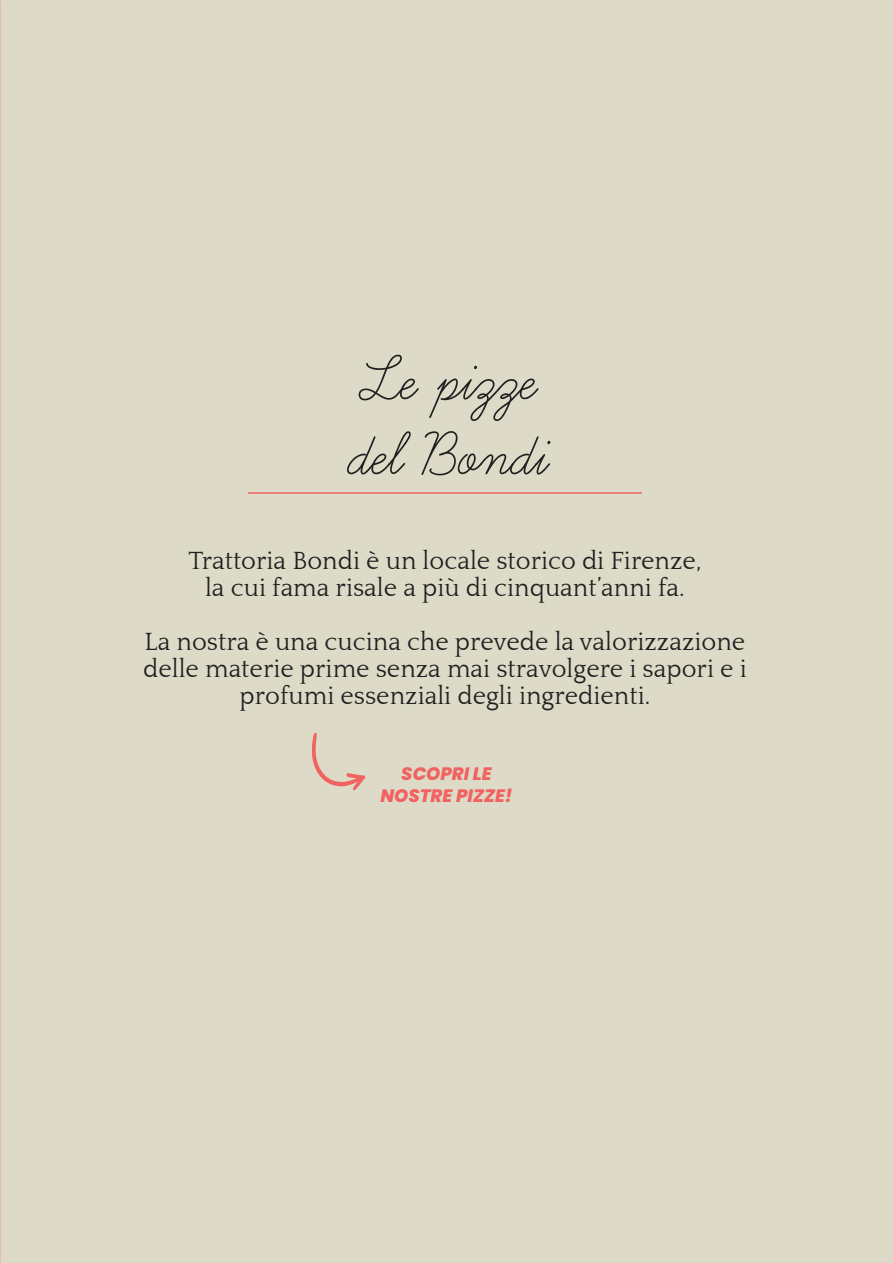
<style>
.page{position:relative;width:893px;height:1263px;background:#dddbc8}
.page>*{position:absolute;margin:0;border:0;box-sizing:border-box;transform-origin:0 0}
.t1{font:75px "Learning Curve";color:#231f20}
.t2{font:25.5px/27px "Quattrocento";color:#231f20}
.t3{font:italic 800 18px "Poppins";color:#f16361}
</style>
<div class="page">
<hr style="left:248px;top:492px;width:394px;height:2px;background:#f16361">
<svg style="left:312px;top:732px;width:54px;height:58px"></svg>
<img style="left:0;top:0;width:1px;height:1263px">
<p class="t1" style="left:357px;top:346px;width:178px">Le pizze</p>
<p class="t1" style="left:345px;top:421px;width:201px">del Bondi</p>
<p class="t2" style="left:188px;top:548px;width:514px">Trattoria Bondi è un locale storico di Firenze,</p>
<p class="t2" style="left:205px;top:575px;width:481px">la cui fama risale a più di cinquant’anni fa.</p>
<p class="t2" style="left:143px;top:629px;width:605px">La nostra è una cucina che prevede la valorizzazione delle materie prime senza mai stravolgere i sapori e i</p>
<p class="t2" style="left:240px;top:683px;width:412px">profumi essenziali degli ingredienti.</p>
<p class="t3" style="left:401px;top:764px;width:92px">SCOPRI LE</p>
<p class="t3" style="left:380px;top:785px;width:134px">NOSTRE PIZZE!</p>
</div>
